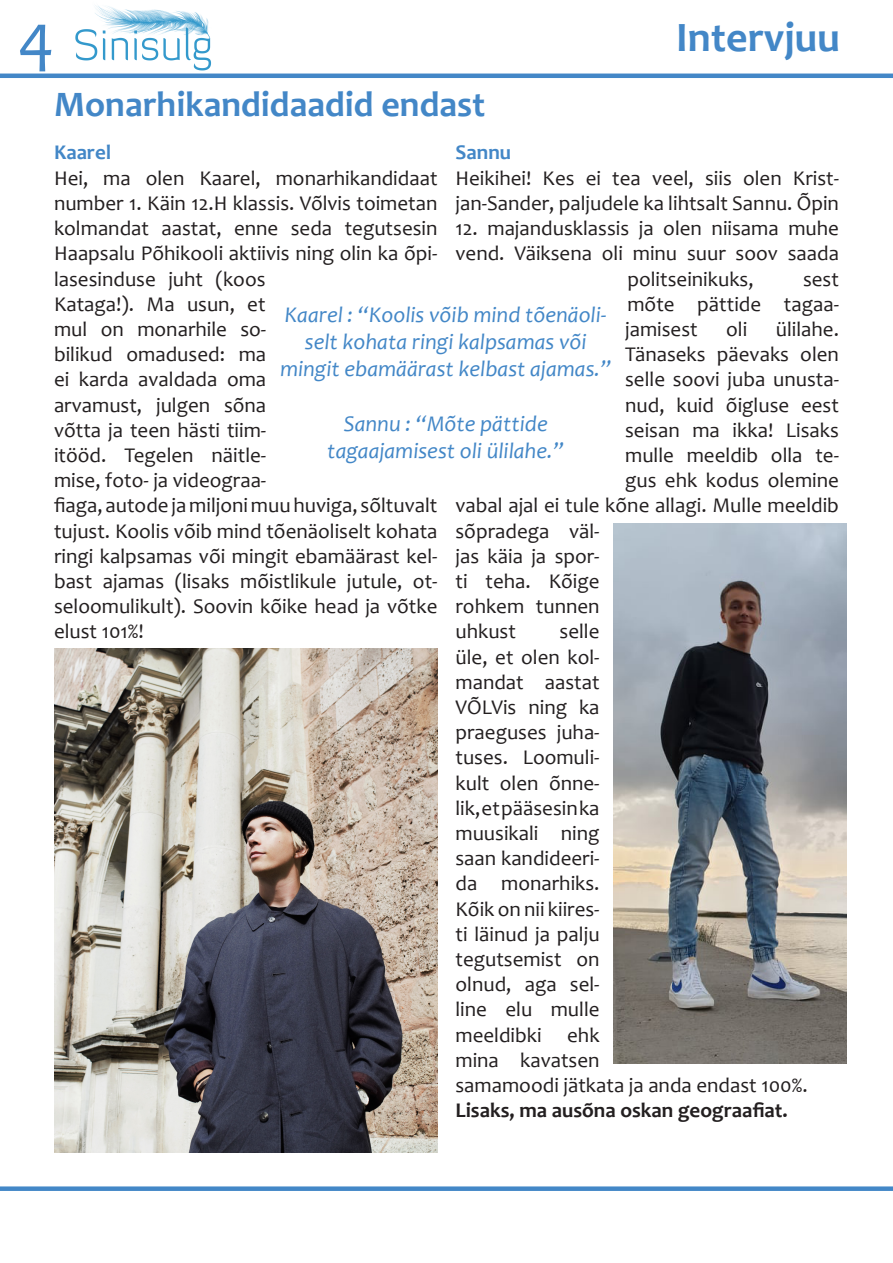
<style>
.page{position:relative;width:893px;height:1263px;background:#fff}
.page>*{position:absolute;margin:0;border:0;box-sizing:border-box;transform-origin:0 0}
.t1{font:69px "Candara";color:#4387c7}
.t2{font:700 42px "Candara";color:#4387c7}
.t3{font:700 36px "Candara";color:#4387c7}
.t4{font:italic 22.5px/27px "Candara";color:#4387c7;text-align:center}
.t5{font:21px/25.2px "Candara";color:#231f20}
.t6{font:700 21px "Candara";color:#231f20}
.t7{font:700 21px "Candara";color:#4387c7}
</style>
<div class="page">
<hr style="left:0;top:74px;width:893px;height:4px;background:#4387c7">
<img style="left:75px;top:5px;width:136px;height:65px">
<div style="left:0;top:1186px;width:893px;height:5px;background:#4387c7"></div>
<img style="left:613px;top:523px;width:233px;height:541px">
<img style="left:54px;top:648px;width:383px;height:504px">
<h1 class="t1" style="left:18px;top:-5px;width:38px">4</h1>
<p class="t2" style="left:676px;top:11px;width:166px">Intervjuu</p>
<p class="t3" style="left:54px;top:82px;width:433px">Monarhikandidaadid endast</p>
<p class="t7" style="left:54px;top:139px;width:59px">Kaarel</p>
<p class="t5" style="left:54px;top:165px;width:385px">Hei, ma olen Kaarel, monarhikandidaat number 1. Käin 12.H klassis. Võlvis toimetan kolmandat aastat, enne seda tegutsesin<br>Haapsalu Põhikooli aktiivis ning olin ka õpi&shy;lasesinduse juht (koos<br>Kataga!). Ma usun, et<br>mul on monarhile so-<br>bilikud omadused: ma<br>ei karda avaldada oma<br>arvamust, julgen sõna<br>võtta ja teen hästi tiim-<br>itööd. Tegelen näitle-<br>mise, foto- ja videograa-<br>fiaga, autode ja miljoni muu huviga, sõltuvalt tujust. Koolis võib mind tõenäoliselt kohata ringi kalpsamas või mingit ebamäärast kel&shy;bast ajamas (lisaks mõistlikule jutule, ot&shy;seloomulikult). Soovin kõike head ja võtke elust 101%!</p>
<p class="t7" style="left:455px;top:139px;width:57px">Sannu</p>
<p class="t5" style="left:455px;top:165px;width:385px">Heikihei! Kes ei tea veel, siis olen Krist&shy;jan-Sander, paljudele ka lihtsalt Sannu. Õpin</p>
<p class="t5" style="left:455px;top:215px;width:385px">12. majandusklassis ja olen niisama muhe</p>
<p class="t5" style="left:455px;top:241px;width:385px">vend. Väiksena oli minu suur soov saada</p>
<p class="t5" style="left:627px;top:266px;width:128px">politseinikuks,</p>
<p class="t5" style="left:625px;top:266px;width:215px;text-align:justify;text-indent:178px">sest mõte pättide tagaa&shy;jamisest</p>
<p class="t4" style="left:280px;top:301px;width:333px">Kaarel : “Koolis võib mind tõenäoli&shy;selt kohata ringi kalpsamas või mingit ebamäärast kelbast ajamas.”</p>
<p class="t4" style="left:344px;top:409px;width:205px">Sannu : “Mõte pättide</p>
<p class="t4" style="left:327px;top:436px;width:238px">tagaajamisest oli ülilahe.”</p>
<p class="t5" style="left:726px;top:316px;width:23px">oli</p>
<p class="t5" style="left:776px;top:316px;width:65px">ülilahe.</p>
<p class="t5" style="left:625px;top:341px;width:215px">Tänaseks päevaks olen</p>
<p class="t5" style="left:625px;top:367px;width:215px">selle soovi juba unusta-</p>
<p class="t5" style="left:625px;top:392px;width:215px">nud, kuid õigluse eest</p>
<p class="t5" style="left:625px;top:417px;width:215px">seisan ma ikka! Lisaks</p>
<p class="t5" style="left:625px;top:442px;width:215px">mulle meeldib olla te-</p>
<p class="t5" style="left:625px;top:467px;width:215px">gus ehk kodus olemine</p>
<p class="t5" style="left:455px;top:493px;width:385px">vabal ajal ei tule kõne allagi. Mulle meeldib</p>
<p class="t5" style="left:455px;top:518px;width:146px">sõpradega väl-</p>
<p class="t5" style="left:455px;top:543px;width:146px">jas käia ja spor-</p>
<p class="t5" style="left:455px;top:568px;width:146px">ti teha. Kõige</p>
<p class="t5" style="left:455px;top:593px;width:146px">rohkem tunnen</p>
<p class="t5" style="left:455px;top:619px;width:62px">uhkust</p>
<p class="t5" style="left:455px;top:619px;width:354px;text-indent:104px">selle<br>üle, et olen kol-<br>mandat aastat<br>VÕLVis ning ka<br>praeguses juha-<br>tuses. Loomuli-<br>kult olen õnne-<br>lik, et pääsesin ka<br>muusikali ning<br>saan kandideeri-<br>da monarhiks.<br>Kõik on nii kiires-<br>ti läinud ja palju<br>tegutsemist on<br>olnud, aga sel-<br>line elu mulle<br>meeldibki ehk<br>mina kavatsen<br>samamoodi jätkata ja anda endast 100%.</p>
<p class="t6" style="left:455px;top:1097px;width:334px">Lisaks, ma ausõna oskan geograafiat.</p>
</div>
